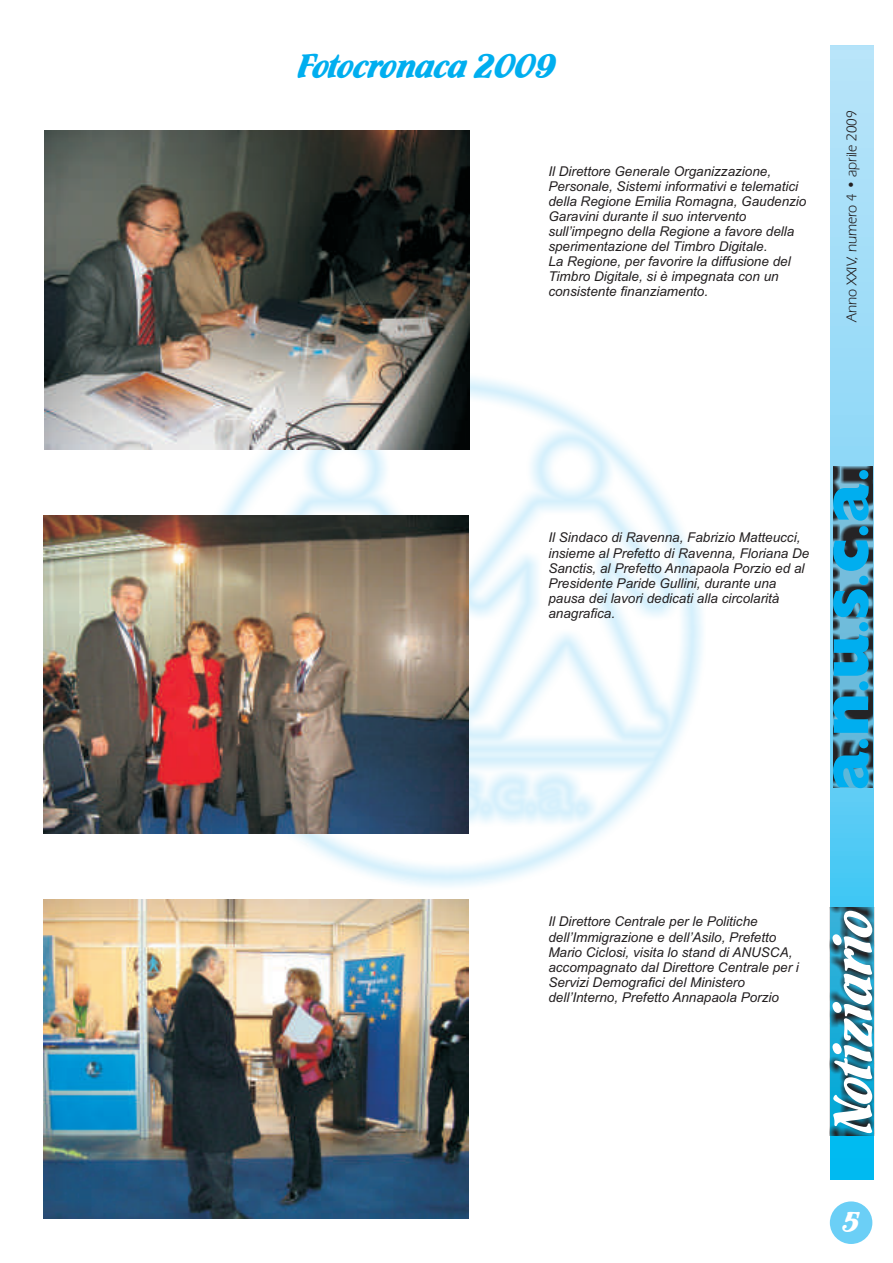
<style>
.page{position:relative;width:893px;height:1263px;background:#fff}
.page>*{position:absolute;margin:0;border:0;box-sizing:border-box;transform-origin:0 0}
.t1{font:57.6px "Flamenco D";color:#fff}
.t2{font:36px "Flamenco D";color:#00aeef}
.t3{font:30px "Flamenco D";color:#fff}
.t4{font:14.7px "Eras IT Cby BT";color:#231f20}
.t5{font:italic 13.5px/15.1px "Arial";color:#231f20}
</style>
<div class="page">
<img style="left:189px;top:377px;width:514px;height:510px">
<svg style="left:830px;top:45px;width:43px;height:1135px;background:#84d3f2"></svg>
<div style="left:833px;top:466px;width:39px;height:322px;background:#231f20;opacity:.98"></div>
<div style="left:859px;top:739px;width:9px;height:9px;background:#00aeef;border-radius:50%"></div>
<svg style="left:833px;top:696px;width:35px;height:37px"></svg>
<div style="left:859px;top:681px;width:9px;height:9px;background:#00aeef;border-radius:50%"></div>
<svg style="left:834px;top:634px;width:35px;height:42px"></svg>
<div style="left:859px;top:622px;width:9px;height:9px;background:#00aeef;border-radius:50%"></div>
<svg style="left:833px;top:589px;width:36px;height:28px"></svg>
<div style="left:859px;top:576px;width:9px;height:9px;background:#00aeef;border-radius:50%"></div>
<svg style="left:833px;top:540px;width:36px;height:31px"></svg>
<div style="left:859px;top:526px;width:9px;height:9px;background:#00aeef;border-radius:50%"></div>
<div style="left:859px;top:470px;width:9px;height:9px;background:#00aeef;border-radius:50%"></div>
<svg style="left:833px;top:751px;width:36px;height:37px"></svg>
<svg style="left:833px;top:484px;width:36px;height:37px"></svg>
<div style="left:830px;top:1201px;width:42px;height:43px;background:#6bcff6;border-radius:50%"></div>
<div style="left:829px;top:908px;width:46px;height:228px;background:#231f20;opacity:.98"></div>
<img style="left:45px;top:131px;width:425px;height:318px">
<img style="left:43px;top:515px;width:425px;height:319px">
<img style="left:44px;top:899px;width:425px;height:319px">
<h2 class="t2" style="left:299px;top:48px;width:259px">Fotocronaca 2009</h2>
<p class="t5" style="left:548px;top:164px;width:260px">Il Direttore Generale Organizzazione, Personale, Sistemi informativi e telematici della Regione Emilia Romagna, Gaudenzio Garavini durante il suo intervento sull’impegno della Regione a favore della sperimentazione del Timbro Digitale.<br>La Regione, per favorire la diffusione del Timbro Digitale, si è impegnata con un consistente finanziamento.</p>
<p class="t4" style="left:845px;top:322px;width:213px;rotate:-90deg">Anno XXIV, numero 4 • aprile 2009</p>
<p class="t5" style="left:548px;top:531px;width:263px">Il Sindaco di Ravenna, Fabrizio Matteucci, insieme al Prefetto di Ravenna, Floriana De Sanctis, al Prefetto Annapaola Porzio ed al Presidente Paride Gullini, durante una pausa dei lavori dedicati alla circolarità anagrafica.</p>
<p class="t5" style="left:548px;top:915px;width:252px">Il Direttore Centrale per le Politiche dell’Immigrazione e dell’Asilo, Prefetto Mario Ciclosi, visita lo stand di ANUSCA, accompagnato dal Direttore Centrale per i Servizi Demografici del Ministero dell’Interno, Prefetto Annapaola Porzio</p>
<h1 class="t1" style="left:825px;top:1131px;width:225px;rotate:-90deg">Notiziario</h1>
<h3 class="t3" style="left:843px;top:1207px;width:18px">5</h3>
</div>
